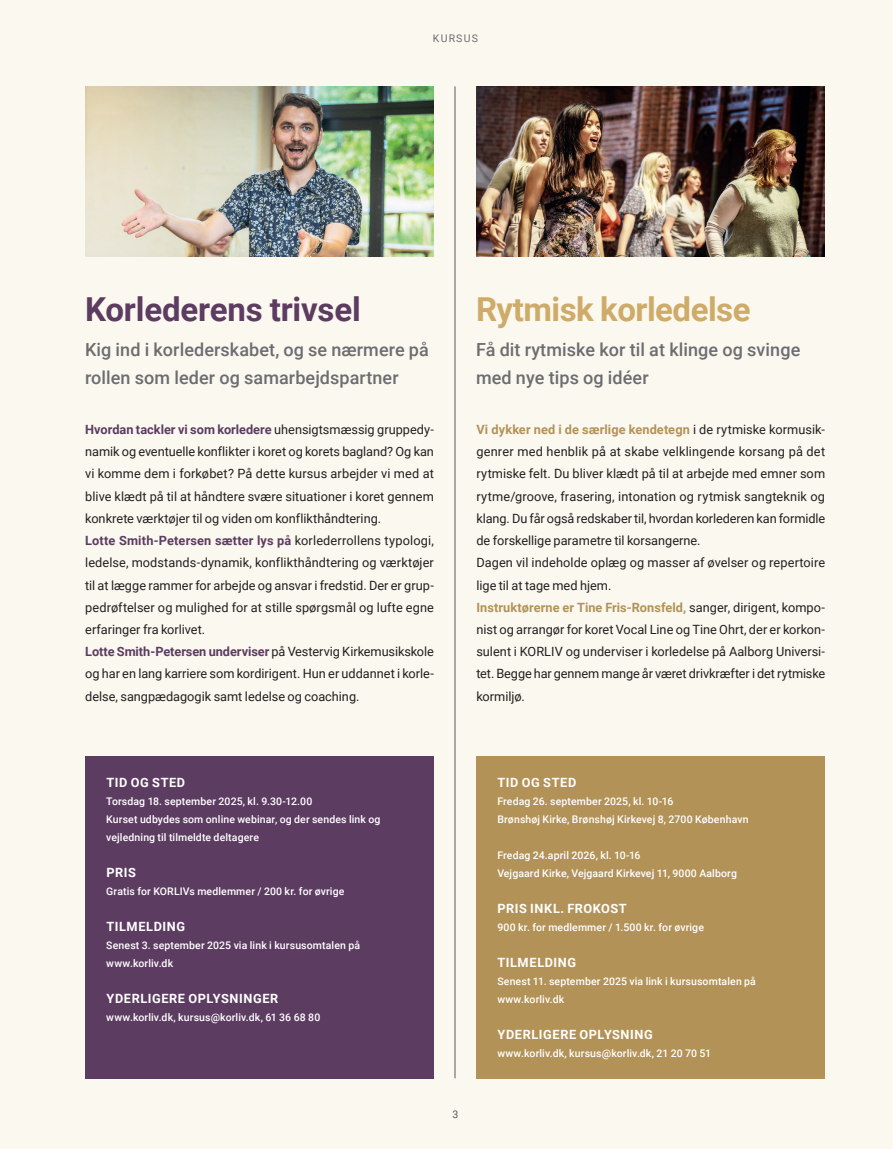
<style>
.page{position:relative;width:893px;height:1149px;background:#fff}
.page>*{position:absolute;margin:0;border:0;box-sizing:border-box;transform-origin:0 0}
.Citiat_Stor{font:700 33px "Roboto";letter-spacing:-.005em;color:#5c3c61}
.Citiat_Stor-2{font:700 33px "Roboto";letter-spacing:-.015em;color:#ceab68}
.Manchet{font:500 18px/27px "Roboto";letter-spacing:.005em;color:#6c6d70}
.Brød_indryk_Roboto{font:12.75px/22.2px "Roboto";color:#231f20;text-align:justify}
.Mellemrubrik{font:700 12.75px "Roboto";letter-spacing:.045em;color:#fff}
.Mellemrubrik-2{font:500 10.5px/18px "Roboto";letter-spacing:.01em;color:#fff}
.Headere{font:10.5px "Roboto";letter-spacing:.115em;color:#6c6d70}
.Headere-2{font:10.5px "Roboto";color:#57585a}
.s1{font-weight:700;color:#5c3c61}
.s2{font-weight:700;color:#b29257}
</style>
<div class="page">
<div style="left:0;top:0;width:893px;height:1148px;background:#fbf8f0"></div>
<div style="left:85px;top:755px;width:349px;height:322px;background:#5c3c61"></div>
<img style="left:476px;top:86px;width:349px;height:170px">
<img style="left:85px;top:86px;width:349px;height:170px">
<div style="left:476px;top:755px;width:349px;height:322px;background:#b29257"></div>
<hr style="left:455px;top:86px;width:1px;height:991px;background:#57585a">
<p class="Headere" style="left:433px;top:31px;width:47px">KURSUS</p>
<p class="Citiat_Stor" style="left:85px;top:286px;width:277px">Korlederens trivsel</p>
<p class="Citiat_Stor-2" style="left:476px;top:286px;width:276px">Rytmisk korledelse</p>
<p class="Manchet" style="left:85px;top:336px;width:345px">Kig ind i korlederskabet, og se nærmere på rollen som leder og samarbejdspartner</p>
<p class="Brød_indryk_Roboto" style="left:85px;top:418px;width:350px"><span class="s1">Hvordan tackler vi som korledere</span> uhensigtsmæssig gruppedy&shy;namik og eventuelle konflikter i koret og korets bagland? Og kan vi komme dem i forkøbet? På dette kursus arbejder vi med at blive klædt på til at håndtere svære situationer i koret gennem konkrete værktøjer til og viden om konflikthåndtering.</p>
<p class="Brød_indryk_Roboto" style="left:85px;top:529px;width:350px"><span class="s1">Lotte Smith-Petersen sætter lys på</span> korlederrollens typologi, ledelse, modstands-dynamik, konflikthåndtering og værktøjer til at lægge rammer for arbejde og ansvar i fredstid. Der er grup&shy;pedrøftelser og mulighed for at stille spørgsmål og lufte egne erfaringer fra korlivet.</p>
<p class="Brød_indryk_Roboto" style="left:85px;top:640px;width:350px"><span class="s1">Lotte Smith-Petersen underviser</span> på Vestervig Kirkemusikskole og har en lang karriere som kordirigent. Hun er uddannet i korle&shy;delse, sangpædagogik samt ledelse og coaching.</p>
<p class="Manchet" style="left:476px;top:336px;width:326px">Få dit rytmiske kor til at klinge og svinge med nye tips og idéer</p>
<p class="Brød_indryk_Roboto" style="left:476px;top:418px;width:350px"><span class="s2">Vi dykker ned i de særlige kendetegn</span> i de rytmiske kormusik&shy;genrer med henblik på at skabe velklingende korsang på det rytmiske felt. Du bliver klædt på til at arbejde med emner som rytme/groove, frasering, intonation og rytmisk sangteknik og klang. Du får også redskaber til, hvordan korlederen kan formidle de forskellige parametre til korsangerne.</p>
<p class="Brød_indryk_Roboto" style="left:476px;top:551px;width:350px">Dagen vil indeholde oplæg og masser af øvelser og repertoire lige til at tage med hjem.</p>
<p class="Brød_indryk_Roboto" style="left:476px;top:595px;width:350px"><span class="s2">Instruktørerne er Tine Fris-Ronsfeld,</span> sanger, dirigent, kompo&shy;nist og arrangør for koret Vocal Line og Tine Ohrt, der er korkon&shy;sulent i KORLIV og underviser i korledelse på Aalborg Universi&shy;tet. Begge har gennem mange år været drivkræfter i det rytmiske kormiljø.</p>
<p class="Mellemrubrik" style="left:107px;top:773px;width:80px">TID OG STED</p>
<p class="Mellemrubrik-2" style="left:106px;top:791px;width:207px">Torsdag 18. september 2025, kl. 9.30-12.00</p>
<p class="Mellemrubrik-2" style="left:106px;top:809px;width:276px">Kurset udbydes som online webinar, og der sendes link og vejledning til tilmeldte deltagere</p>
<p class="Mellemrubrik" style="left:107px;top:863px;width:31px">PRIS</p>
<p class="Mellemrubrik-2" style="left:106px;top:881px;width:240px">Gratis for KORLIVs medlemmer / 200 kr. for øvrige</p>
<p class="Mellemrubrik" style="left:107px;top:917px;width:80px">TILMELDING</p>
<p class="Mellemrubrik-2" style="left:106px;top:935px;width:255px">Senest 3. september 2025 via link i kursusomtalen på</p>
<p class="Mellemrubrik-2" style="left:106px;top:953px;width:68px">www.korliv.dk</p>
<p class="Mellemrubrik" style="left:107px;top:989px;width:173px">YDERLIGERE OPLYSNINGER</p>
<p class="Mellemrubrik-2" style="left:106px;top:1007px;width:215px">www.korliv.dk, kursus@korliv.dk, 61 36 68 80</p>
<p class="Headere-2" style="left:452px;top:1106px;width:7px">3</p>
<p class="Mellemrubrik" style="left:498px;top:773px;width:80px">TID OG STED</p>
<p class="Mellemrubrik-2" style="left:497px;top:791px;width:177px">Fredag 26. september 2025, kl. 10-16</p>
<p class="Mellemrubrik-2" style="left:497px;top:809px;width:253px">Brønshøj Kirke, Brønshøj Kirkevej 8, 2700 København</p>
<p class="Mellemrubrik-2" style="left:497px;top:845px;width:145px">Fredag 24.april 2026, kl. 10-16</p>
<p class="Mellemrubrik-2" style="left:497px;top:863px;width:241px">Vejgaard Kirke, Vejgaard Kirkevej 11, 9000 Aalborg</p>
<p class="Mellemrubrik" style="left:498px;top:899px;width:131px">PRIS INKL. FROKOST</p>
<p class="Mellemrubrik-2" style="left:497px;top:917px;width:208px">900 kr. for medlemmer / 1.500 kr. for øvrige</p>
<p class="Mellemrubrik" style="left:498px;top:953px;width:80px">TILMELDING</p>
<p class="Mellemrubrik-2" style="left:497px;top:971px;width:260px">Senest 11. september 2025 via link i kursusomtalen på</p>
<p class="Mellemrubrik-2" style="left:497px;top:989px;width:68px">www.korliv.dk</p>
<p class="Mellemrubrik" style="left:498px;top:1025px;width:157px">YDERLIGERE OPLYSNING</p>
<p class="Mellemrubrik-2" style="left:497px;top:1043px;width:215px">www.korliv.dk, kursus@korliv.dk, 21 20 70 51</p>
</div>
